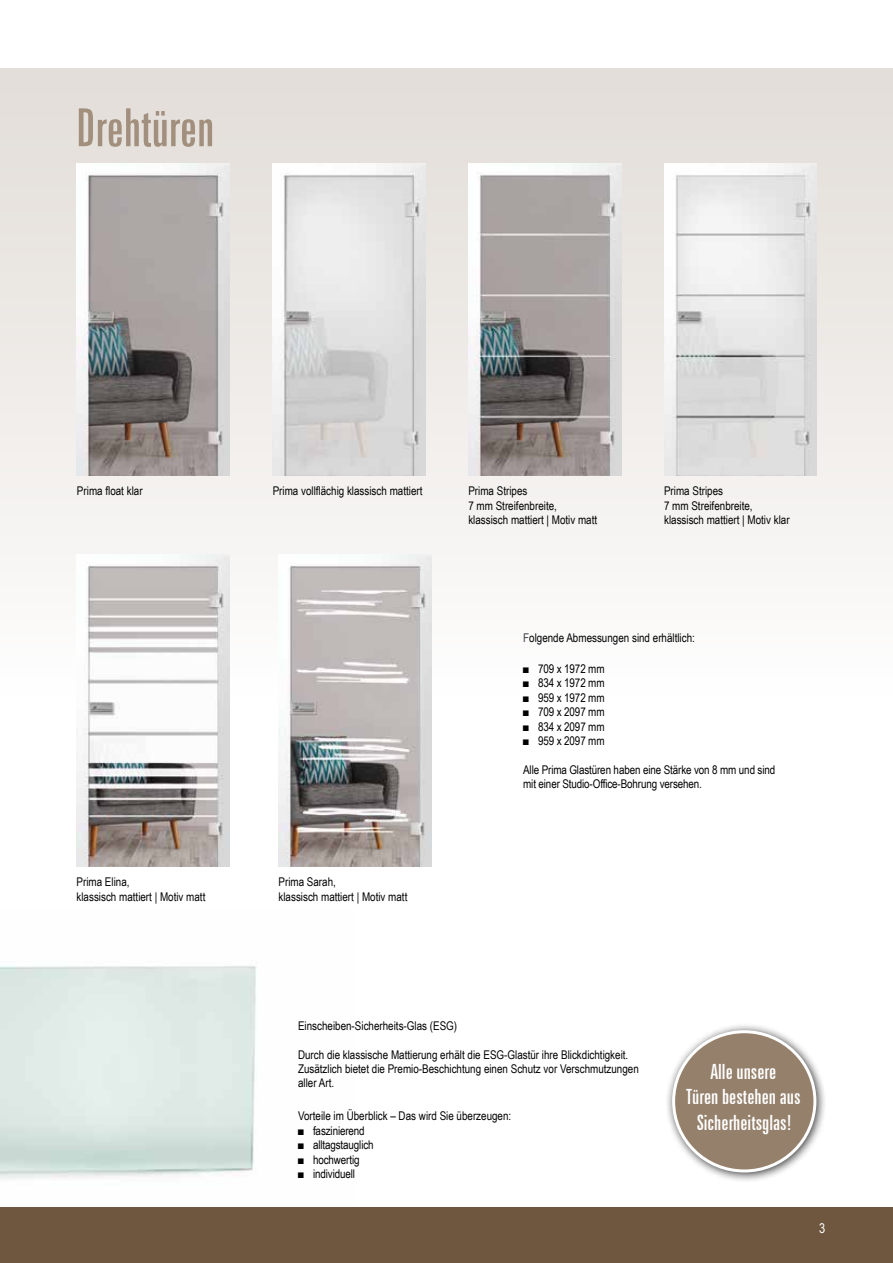
<style>
.page{position:relative;width:893px;height:1263px;background:#fff}
.page>*{position:absolute;margin:0;border:0;box-sizing:border-box;transform-origin:0 0}
.t1{font:extra-condensed 52.5px "Zurich BT";color:#a28f7d;scale:.96 1}
.t2{font:extra-condensed 21px/25.2px "Zurich BT";color:#fff;text-align:center}
.t3{font:13.5px "Arial Narrow";color:#fff}
.t4{font:12px/14.4px "Arial Narrow";color:#000}
.s1{color:#3c3d43}
</style>
<div class="page">
<div style="left:0;top:1208px;width:893px;height:55px;background:#6f563e"></div>
<img style="left:1px;top:966px;width:256px;height:214px">
<div style="left:0;top:68px;width:893px;height:629px;background:linear-gradient(to bottom,#e2dcd7,#fefdfd)"></div>
<img style="left:0;top:68px;width:1px;height:1140px">
<img style="left:273px;top:164px;width:152px;height:311px">
<img style="left:468px;top:164px;width:153px;height:311px">
<img style="left:664px;top:164px;width:153px;height:311px">
<img style="left:77px;top:164px;width:153px;height:311px">
<img style="left:77px;top:555px;width:152px;height:312px">
<img style="left:279px;top:555px;width:152px;height:312px">
<div style="left:665px;top:1023px;width:162px;height:160px;background:#000;opacity:.75"></div>
<div style="left:674px;top:1032px;width:141px;height:139px;background:#95806b;border-radius:50%"></div>
<div style="left:672px;top:1030px;width:144px;height:142px;border:3px solid #fff;border-radius:50%"></div>
<h1 class="t1" style="left:76px;top:98px;width:146px">Drehtüren</h1>
<p class="t4" style="left:77px;top:483px;width:67px">Prima float klar</p>
<p class="t4" style="left:77px;top:874px;width:130px">Prima Elina,<br>klassisch mattiert | Motiv matt</p>
<p class="t4" style="left:273px;top:483px;width:151px">Prima vollflächig klassisch mattiert</p>
<p class="t4" style="left:468px;top:483px;width:130px">Prima Stripes<br>7 mm Streifenbreite, klassisch mattiert | Motiv matt</p>
<p class="t4" style="left:664px;top:483px;width:127px">Prima Stripes<br>7 mm Streifenbreite, klassisch mattiert | Motiv klar</p>
<p class="t4" style="left:279px;top:874px;width:130px">Prima Sarah,<br>klassisch mattiert | Motiv matt</p>
<p class="t4" style="left:523px;top:630px;width:173px"><span class="s1">F</span>olgende Abmessungen sind erhältlich:</p>
<p class="t4" style="left:523px;top:661px;width:83px">■ 709 x 1972 mm</p>
<p class="t4" style="left:523px;top:675px;width:83px">■ 834 x 1972 mm</p>
<p class="t4" style="left:523px;top:690px;width:83px">■ 959 x 1972 mm</p>
<p class="t4" style="left:523px;top:704px;width:83px">■ 709 x 2097 mm</p>
<p class="t4" style="left:523px;top:719px;width:83px">■ 834 x 2097 mm</p>
<p class="t4" style="left:523px;top:733px;width:83px">■ 959 x 2097 mm</p>
<p class="t4" style="left:523px;top:762px;width:254px">Alle Prima Glastüren haben eine Stärke von 8 mm und sind mit einer Studio-Office-Bohrung versehen.</p>
<p class="t4" style="left:298px;top:1018px;width:161px">Einscheiben-Sicherheits-Glas (ESG)</p>
<p class="t4" style="left:298px;top:1047px;width:342px">Durch die klassische Mattierung erhält die ESG-Glastür ihre Blickdichtigkeit.<br>Zusätzlich bietet die Premio-Beschichtung einen Schutz vor Verschmutzungen aller Art.</p>
<p class="t4" style="left:298px;top:1108px;width:215px">Vorteile im Überblick – Das wird Sie überzeugen:</p>
<p class="t4" style="left:298px;top:1123px;width:68px">■ faszinierend</p>
<p class="t4" style="left:298px;top:1137px;width:77px">■ alltagstauglich</p>
<p class="t4" style="left:298px;top:1152px;width:63px">■ hochwertig</p>
<p class="t4" style="left:298px;top:1166px;width:58px">■ individuell</p>
<h2 class="t2" style="left:686px;top:1059px;width:116px">Alle unsere<br>Türen bestehen aus<br>Sicherheitsglas!</h2>
<p class="t3" style="left:819px;top:1218px;width:8px">3</p>
</div>
